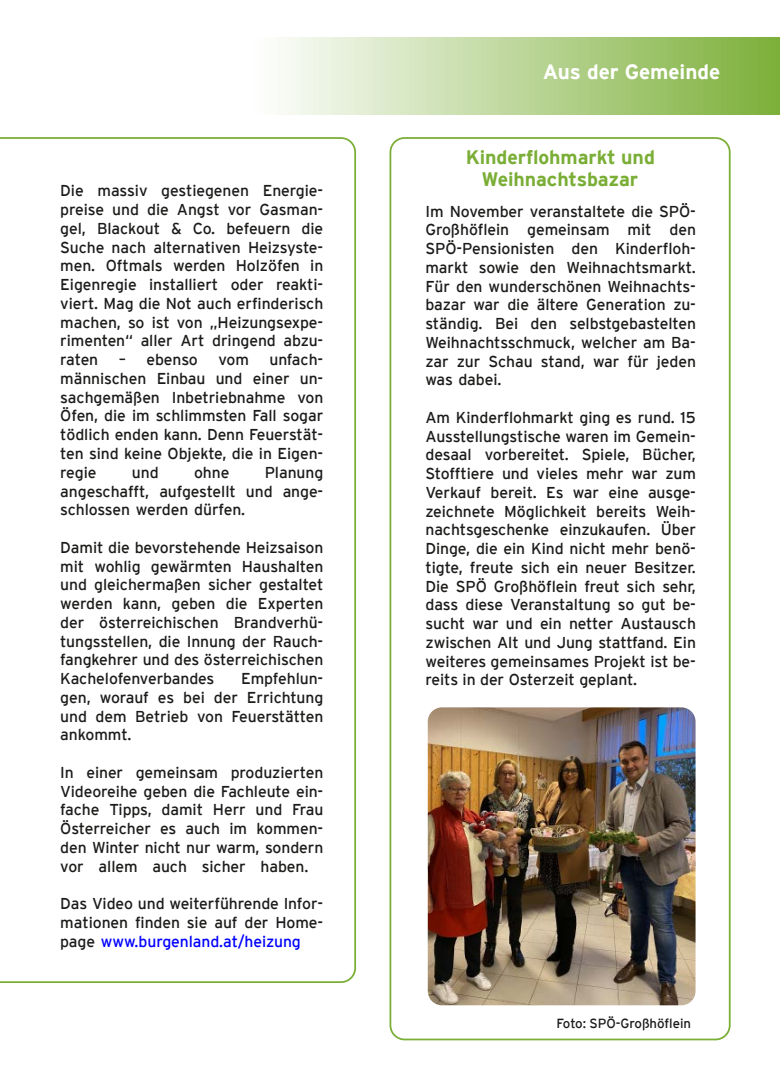
<style>
.page{position:relative;width:780px;height:1088px;background:#fff}
.page>*{position:absolute;margin:0;border:0;box-sizing:border-box;transform-origin:0 0}
.t1{font:700 20.75px "Interstate";color:#fff}
.t2{font:700 19.5px/22.5px "Interstate";letter-spacing:-.005em;color:#7aae36;text-align:center}
.t3{font:15.75px/18.8px "Interstate";letter-spacing:-.005em;color:#1c1b1a;text-align:justify}
.t4{font:13.25px "Interstate";letter-spacing:-.005em;color:#1c1b1a}
.s1{color:#00f}
</style>
<div class="page">
<svg style="left:283px;top:38px;width:497px;height:76px;background:#b9d496"></svg>
<svg style="left:0;top:137px;width:356px;height:846px"></svg>
<div style="left:389px;top:137px;width:341px;height:903px;border:2px solid #7aae36;border-radius:14px"></div>
<img style="left:428px;top:707px;width:267px;height:298px;border-radius:14px">
<p class="t3" style="left:60px;top:181px;width:264px">Die massiv gestiegenen Energie&shy;preise und die Angst vor Gasman&shy;gel, Blackout &amp; Co. befeuern die Suche nach alternativen Heizsyste&shy;men. Oftmals werden Holzöfen in Eigenregie installiert oder reakti&shy;viert. Mag die Not auch erfinderisch machen, so ist von „Heizungsexpe&shy;rimenten“ aller Art dringend abzu&shy;raten</p>
<p class="t3" style="left:60px;top:350px;width:265px;text-indent:209px">unfach&shy;männischen Einbau und einer un&shy;sachgemäßen Inbetriebnahme von Öfen, die im schlimmsten Fall sogar tödlich enden kann. Denn Feuerstät&shy;ten sind keine Objekte, die in Eigen&shy;regie</p>
<p class="t3" style="left:119px;top:350px;width:81px">– ebenso</p>
<p class="t3" style="left:218px;top:350px;width:32px">vom</p>
<p class="t3" style="left:60px;top:463px;width:265px;text-indent:204px">Planung angeschafft, aufgestellt und ange&shy;schlossen werden dürfen.</p>
<p class="t3" style="left:60px;top:538px;width:265px">Damit die bevorstehende Heizsaison mit wohlig gewärmten Haushalten und gleichermaßen sicher gestaltet werden kann, geben die Experten der österreichischen Brandverhü&shy;tungsstellen, die Innung der Rauch&shy;fangkehrer und des österreichischen Kachelofenverbandes</p>
<p class="t3" style="left:132px;top:463px;width:28px">und</p>
<p class="t3" style="left:194px;top:463px;width:37px">ohne</p>
<p class="t3" style="left:60px;top:669px;width:264px;text-indent:181px">Empfehlun&shy;gen, worauf es bei der Errichtung und dem Betrieb von Feuerstätten ankommt.</p>
<p class="t3" style="left:60px;top:763px;width:265px">In einer gemeinsam produzierten Videoreihe geben die Fachleute ein&shy;fache Tipps, damit Herr und Frau Österreicher es auch im kommen&shy;den Winter nicht nur warm, sondern vor allem auch sicher haben.</p>
<p class="t3" style="left:60px;top:894px;width:264px">Das Video und weiterführende Infor&shy;mationen finden sie auf der Home&shy;page <span class="s1">www.burgenland.at/heizung</span></p>
<h1 class="t1" style="left:543px;top:60px;width:179px">Aus der Gemeinde</h1>
<p class="t2" style="left:466px;top:146px;width:191px">Kinderflohmarkt und<br>Weihnachtsbazar</p>
<p class="t3" style="left:425px;top:202px;width:272px">Im November veranstaltete die SPÖ-Großhöflein gemeinsam mit den SPÖ-Pensionisten den Kinderfloh&shy;markt sowie den Weihnachtsmarkt.<br>Für den wunderschönen Weihnachts&shy;bazar war die ältere Generation zu&shy;ständig. Bei den selbstgebastelten Weihnachtsschmuck, welcher am Ba&shy;zar zur Schau stand, war für jeden was dabei.</p>
<p class="t3" style="left:425px;top:408px;width:272px">Am Kinderflohmarkt ging es rund. 15<br>Ausstellungstische waren im Gemein&shy;desaal vorbereitet. Spiele, Bücher, Stofftiere und vieles mehr war zum Verkauf bereit. Es war eine ausge&shy;zeichnete Möglichkeit bereits Weih&shy;nachtsgeschenke einzukaufen. Über Dinge, die ein Kind nicht mehr benö&shy;tigte, freute sich ein neuer Besitzer.<br>Die SPÖ Großhöflein freut sich sehr, dass diese Veranstaltung so gut be&shy;sucht war und ein netter Austausch zwischen Alt und Jung stattfand. Ein weiteres gemeinsames Projekt ist be&shy;reits in der Osterzeit geplant.</p>
<p class="t4" style="left:556px;top:1015px;width:136px">Foto: SPÖ-Großhöflein</p>
</div>
